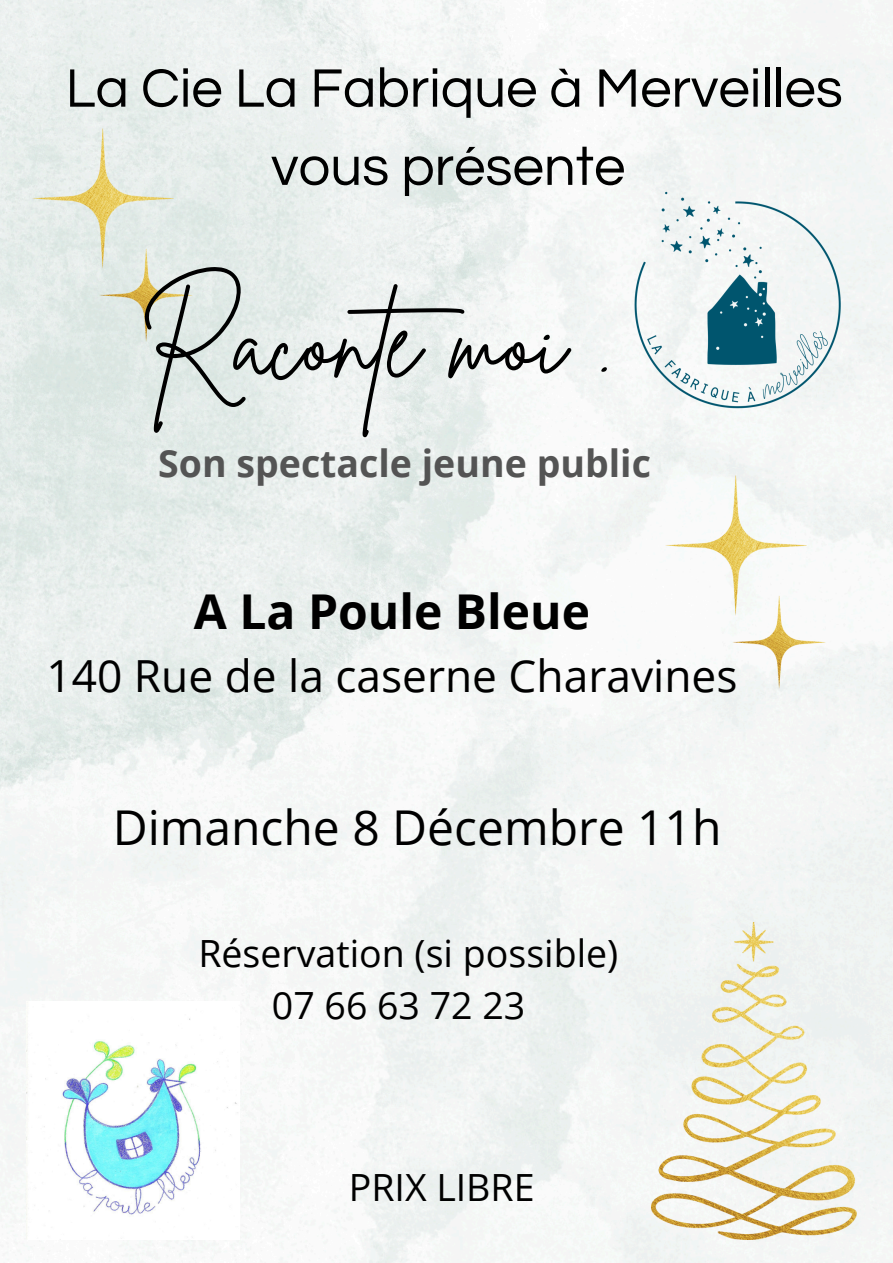
<style>
.page{position:relative;width:893px;height:1263px;background:#fff}
.page>*{position:absolute;margin:0;border:0;box-sizing:border-box;transform-origin:0 0}
.t1{font:104.18px "Brittany Signature";color:#000}
.t2{font:56.25px/78.2px "Questrial";color:#000;text-align:center}
.t3{font:48px "Open Sans";color:#000}
.t4{font:700 48px "Open Sans";color:#000}
.t5{font:44.25px "Open Sans";color:#000}
.t6{font:37.5px "Open Sans";color:#000}
.t7{font:700 37.5px "Open Sans";color:#545454}
</style>
<div class="page">
<img style="left:0;top:0;width:893px;height:1263px">
<img style="left:631px;top:189px;width:213px;height:220px">
<img style="left:27px;top:1001px;width:213px;height:238px">
<img style="left:665px;top:475px;width:161px;height:214px">
<img style="left:651px;top:922px;width:205px;height:317px">
<img style="left:33px;top:129px;width:160px;height:213px">
<p class="t2" style="left:66px;top:50px;width:779px">La Cie La Fabrique à Merveilles vous présente</p>
<h3 class="t1" style="left:140px;top:273px;width:474px">Raconte moi .</h3>
<p class="t7" style="left:158px;top:437px;width:494px">Son spectacle jeune public</p>
<h3 class="t4" style="left:194px;top:578px;width:398px">A La Poule Bleue</h3>
<h3 class="t5" style="left:46px;top:644px;width:692px">140 Rue de la caserne Charavines</h3>
<p class="t3" style="left:113px;top:794px;width:610px">Dimanche 8 Décembre 11h</p>
<h4 class="t6" style="left:198px;top:927px;width:421px">Réservation (si possible)</h4>
<p class="t6" style="left:272px;top:979px;width:255px">07 66 63 72 23</p>
<p class="t6" style="left:349px;top:1161px;width:187px">PRIX LIBRE</p>
</div>
